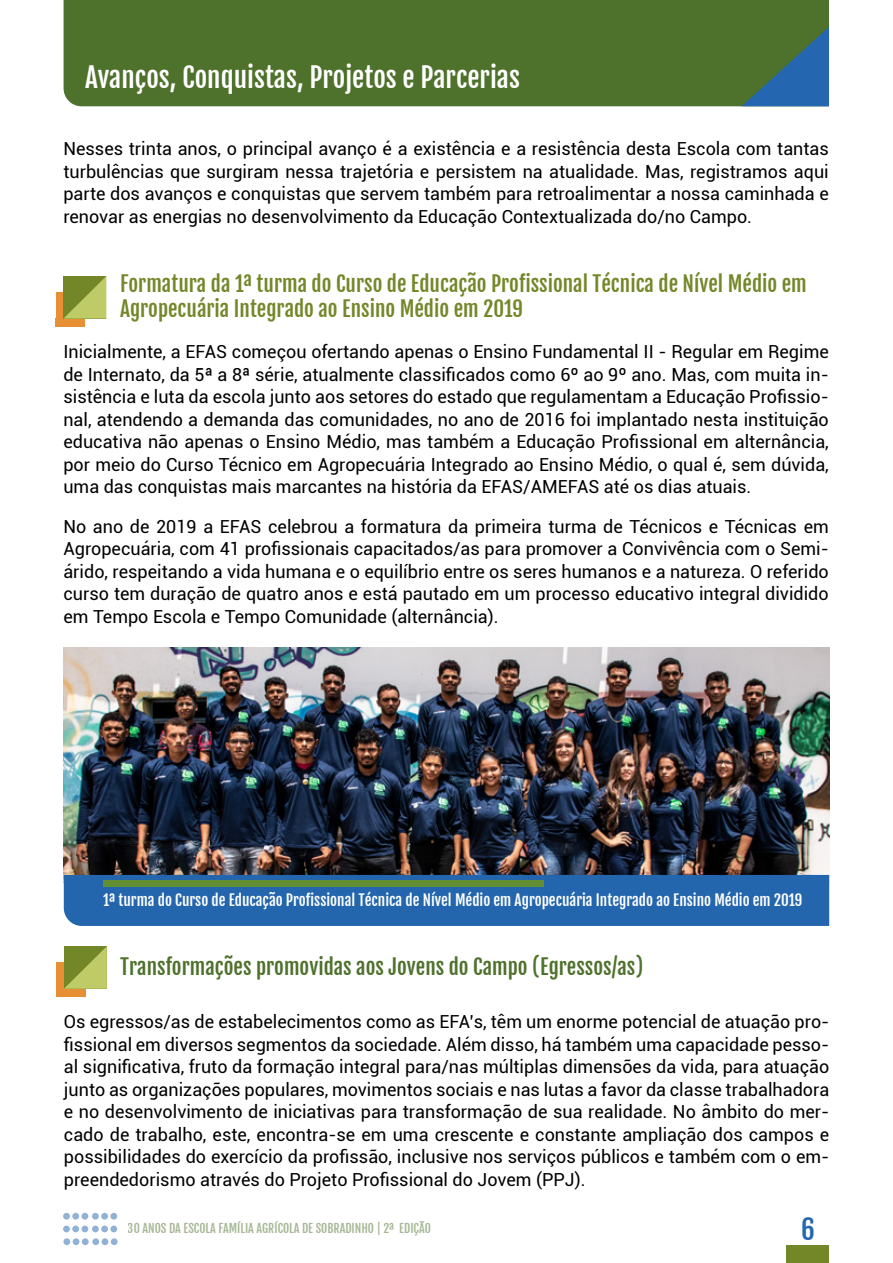
<style>
.page{position:relative;width:893px;height:1263px;background:#fff}
.page>*{position:absolute;margin:0;border:0;box-sizing:border-box;transform-origin:0 0}
.t1{font:27px "Fjalla One";color:#fff}
.t2{font:27px "Fjalla One";color:#2466af}
.t3{font:21px/25.2px "Fjalla One";color:#738729}
.t4{font:21px "Fjalla One";color:#4e712b}
.t5{font:18px/22.5px "Roboto";color:#000;text-align:justify}
.t6{font:15px "Fjalla One";color:#fff}
.t7{font:12px "Fjalla One";color:#4d712c}
</style>
<div class="page">
<div style="left:787px;top:1245px;width:42px;height:18px;background:#738729"></div>
<div style="left:92px;top:1213px;width:7px;height:6px;background:#91b2d6;border-radius:50%"></div>
<div style="left:101px;top:1213px;width:7px;height:6px;background:#91b2d6;border-radius:50%"></div>
<div style="left:110px;top:1213px;width:7px;height:6px;background:#91b2d6;border-radius:50%"></div>
<svg style="left:92px;top:1225px;width:7px;height:7px"></svg>
<svg style="left:101px;top:1225px;width:7px;height:7px"></svg>
<div style="left:110px;top:1225px;width:7px;height:7px;background:#91b2d6;border-radius:50%"></div>
<div style="left:92px;top:1238px;width:7px;height:7px;background:#91b2d6;border-radius:50%"></div>
<div style="left:102px;top:1238px;width:6px;height:7px;background:#91b2d6;border-radius:50%"></div>
<div style="left:111px;top:1238px;width:7px;height:7px;background:#91b2d6;border-radius:50%"></div>
<div style="left:63px;top:1213px;width:7px;height:6px;background:#91b2d6;border-radius:50%"></div>
<div style="left:72px;top:1213px;width:7px;height:6px;background:#91b2d6;border-radius:50%"></div>
<div style="left:81px;top:1213px;width:7px;height:6px;background:#91b2d6;border-radius:50%"></div>
<svg style="left:63px;top:1225px;width:7px;height:7px"></svg>
<svg style="left:72px;top:1225px;width:7px;height:7px"></svg>
<div style="left:81px;top:1225px;width:7px;height:7px;background:#91b2d6;border-radius:50%"></div>
<div style="left:63px;top:1238px;width:7px;height:7px;background:#91b2d6;border-radius:50%"></div>
<div style="left:73px;top:1238px;width:6px;height:7px;background:#91b2d6;border-radius:50%"></div>
<div style="left:82px;top:1238px;width:7px;height:7px;background:#91b2d6;border-radius:50%"></div>
<img style="left:64px;top:647px;width:765px;height:228px">
<div style="left:64px;top:875px;width:765px;height:51px;background:#2466ae"></div>
<div style="left:103px;top:880px;width:441px;height:7px;background:#628f35"></div>
<div style="left:56px;top:989px;width:29px;height:8px;background:#e78f35"></div>
<div style="left:56px;top:962px;width:9px;height:27px;background:#e78f35"></div>
<svg style="left:64px;top:946px;width:43px;height:43px;background:#98a847"></svg>
<div style="left:64px;top:0;width:765px;height:106px;background:#4e712b"></div>
<svg style="left:742px;top:27px;width:87px;height:79px;background:#386b6d"></svg>
<div style="left:56px;top:319px;width:29px;height:8px;background:#e78f35"></div>
<div style="left:56px;top:292px;width:8px;height:27px;background:#e78f35"></div>
<svg style="left:63px;top:276px;width:43px;height:43px;background:#97a847"></svg>
<h1 class="t1" style="left:85px;top:61px;width:436px">Avanços, Conquistas, Projetos e Parcerias</h1>
<p class="t5" style="left:63px;top:137px;width:767px">Nesses trinta anos, o principal avanço é a existência e a resistência desta Escola com tantas turbulências que surgiram nessa trajetória e persistem na atualidade. Mas, registramos aqui parte dos avanços e conquistas que servem também para retroalimentar a nossa caminhada e renovar as energias no desenvolvimento da Educação Contextualizada do/no Campo.</p>
<p class="t3" style="left:120px;top:271px;width:688px">Formatura da 1ª turma do Curso de Educação Profissional Técnica de Nível Médio em<br>Agropecuária Integrado ao Ensino Médio em 2019</p>
<p class="t5" style="left:63px;top:340px;width:767px">Inicialmente, a EFAS começou ofertando apenas o Ensino Fundamental II - Regular em Regime de Internato, da 5ª a 8ª série, atualmente classificados como 6º ao 9º ano. Mas, com muita in&shy;sistência e luta da escola junto aos setores do estado que regulamentam a Educação Profissio&shy;nal, atendendo a demanda das comunidades, no ano de 2016 foi implantado nesta instituição educativa não apenas o Ensino Médio, mas também a Educação Profissional em alternância, por meio do Curso Técnico em Agropecuária Integrado ao Ensino Médio, o qual é, sem dúvida, uma das conquistas mais marcantes na história da EFAS/AMEFAS até os dias atuais.</p>
<p class="t5" style="left:63px;top:514px;width:767px">No ano de 2019 a EFAS celebrou a formatura da primeira turma de Técnicos e Técnicas em Agropecuária, com 41 profissionais capacitados/as para promover a Convivência com o Semi&shy;árido, respeitando a vida humana e o equilíbrio entre os seres humanos e a natureza. O referido curso tem duração de quatro anos e está pautado em um processo educativo integral dividido em Tempo Escola e Tempo Comunidade (alternância).</p>
<p class="t6" style="left:103px;top:891px;width:701px">1ª turma do Curso de Educação Profissional Técnica de Nível Médio em Agropecuária Integrado ao Ensino Médio em 2019</p>
<p class="t4" style="left:120px;top:954px;width:524px">Transformações promovidas aos Jovens do Campo (Egressos/as)</p>
<p class="t5" style="left:64px;top:1010px;width:767px">Os egressos/as de estabelecimentos como as EFA’s, têm um enorme potencial de atuação pro&shy;fissional em diversos segmentos da sociedade. Além disso, há também uma capacidade pesso&shy;al significativa, fruto da formação integral para/nas múltiplas dimensões da vida, para atuação junto as organizações populares, movimentos sociais e nas lutas a favor da classe trabalhadora e no desenvolvimento de iniciativas para transformação de sua realidade. No âmbito do mer&shy;cado de trabalho, este, encontra-se em uma crescente e constante ampliação dos campos e possibilidades do exercício da profissão, inclusive nos serviços públicos e também com o em&shy;preendedorismo através do Projeto Profissional do Jovem (PPJ).</p>
<p class="t7" style="left:128px;top:1221px;width:305px">30 ANOS DA ESCOLA FAMÍLIA AGRÍCOLA DE SOBRADINHO | 2ª EDIÇÃO</p>
<h1 class="t2" style="left:801px;top:1213px;width:15px">6</h1>
</div>
